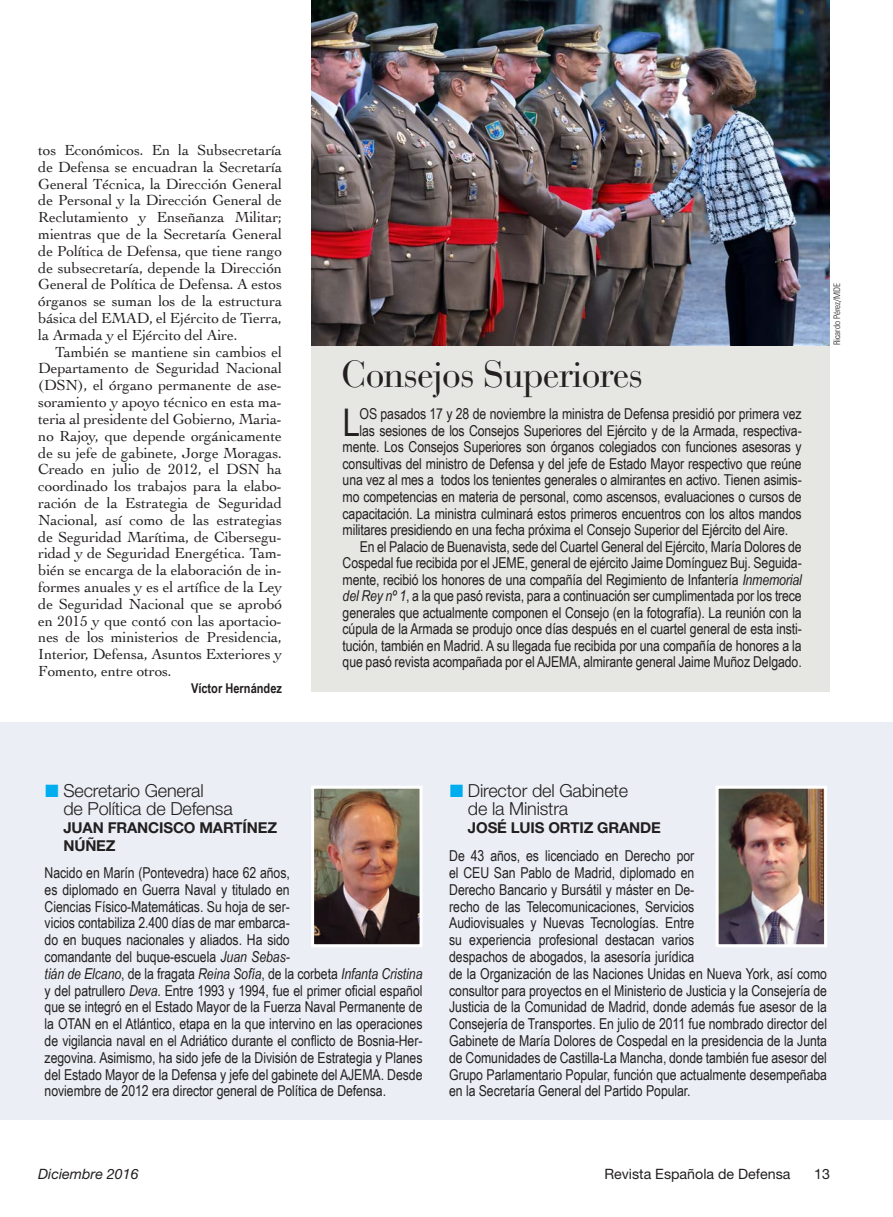
<style>
.page{position:relative;width:893px;height:1217px;background:#fff}
.page>*{position:absolute;margin:0;border:0;box-sizing:border-box;transform-origin:0 0}
.Texto_apoyo{font:38.1px "Arial Narrow";color:#231f20}
.Texto_apoyo-2{font:37.5px "Bauer Bodoni";letter-spacing:-.025em;color:#231f20}
.Personas{font:300 18px/18px "Helvetica Neue";letter-spacing:-.01em;color:#231f20}
.Texto_general{font:15.3px/16.8px "Cochin";letter-spacing:-.01em;color:#231f20;text-align:justify}
.Texto_apoyo-3{font:15px/16.8px "Arial Narrow";letter-spacing:-.005em;color:#231f20}
.Personas-2{font:700 15px/18px "Helvetica Neue";letter-spacing:-.01em;color:#231f20}
.t1{font:14.25px "Helvetica Neue";color:#231f20}
.t2{font:italic 14.25px "Helvetica Neue";color:#231f20}
.Firma{font:700 13.5px "Arial Narrow";color:#231f20}
.Crédito_foto{font:300 condensed 9px "Univers";letter-spacing:-.005em;color:#231f20}
.s1{font-style:italic}
.s2{font-family:"European Pi Three";font-weight:400;color:#00aeef}
</style>
<div class="page">
<div style="left:0;top:722px;width:893px;height:397px;background:#ebeff5"></div>
<div style="left:312px;top:143px;width:518px;height:549px;background:#e6e6e2"></div>
<img style="left:312px;top:0;width:517px;height:345px">
<img style="left:315px;top:789px;width:103px;height:153px">
<div style="left:311px;top:785px;width:111px;height:161px;border:3px solid #fff"></div>
<img style="left:720px;top:789px;width:103px;height:153px">
<div style="left:716px;top:785px;width:111px;height:161px;border:3px solid #fff"></div>
<p class="Texto_general" style="left:38px;top:141px;width:245px">tos Económicos. En la Subsecretaría de Defensa se encuadran la Secretaría General Técnica, la Dirección General de Personal y la Dirección General de Reclutamiento y Enseñanza Militar; mientras que de la Secretaría General de Política de Defensa, que tiene rango de subsecretaría, depende la Dirección General de Política de Defensa. A estos órganos se suman los de la estructura básica del EMAD, el Ejército de Tierra, la Armada y el Ejército del Aire.</p>
<p class="Texto_general" style="left:38px;top:342px;width:245px;text-indent:17px">También se mantiene sin cambios el Departamento de Seguridad Nacional (DSN), el órgano permanente de ase&shy;soramiento y apoyo técnico en esta ma&shy;teria al presidente del Gobierno, Maria&shy;no Rajoy, que depende orgánicamente de su jefe de gabinete, Jorge Moragas.<br>Creado en julio de 2012, el DSN ha coordinado los trabajos para la elabo&shy;ración de la Estrategia de Seguridad Nacional, así como de las estrategias de Seguridad Marítima, de Cibersegu&shy;ridad y de Seguridad Energética. Tam&shy;bién se encarga de la elaboración de in&shy;formes anuales y es el artífice de la Ley de Seguridad Nacional que se aprobó en 2015 y que contó con las aportacio&shy;nes de los ministerios de Presidencia, Interior, Defensa, Asuntos Exteriores y Fomento, entre otros.</p>
<p class="Firma" style="left:191px;top:677px;width:93px">Víctor Hernández</p>
<p class="Texto_apoyo-2" style="left:342px;top:352px;width:303px">Consejos Superiores</p>
<p class="Texto_apoyo" style="left:343px;top:394px;width:19px">L</p>
<p class="Texto_apoyo-3" style="left:360px;top:405px;width:444px">OS pasados 17 y 28 de noviembre la ministra de Defensa presidió por primera vez</p>
<p class="Texto_apoyo-3" style="left:360px;top:421px;width:444px">las sesiones de los Consejos Superiores del Ejército y de la Armada, respectiva-</p>
<p class="Texto_apoyo-3" style="left:343px;top:438px;width:461px">mente. Los Consejos Superiores son órganos colegiados con funciones asesoras y</p>
<p class="Texto_apoyo-3" style="left:343px;top:454px;width:461px">consultivas del ministro de Defensa y del jefe de Estado Mayor respectivo que reúne</p>
<p class="Texto_apoyo-3" style="left:343px;top:471px;width:461px">una vez al mes a todos los tenientes generales o almirantes en activo. Tienen asimis-</p>
<p class="Texto_apoyo-3" style="left:343px;top:487px;width:461px">mo competencias en materia de personal, como ascensos, evaluaciones o cursos de</p>
<p class="Texto_apoyo-3" style="left:343px;top:504px;width:461px">capacitación. La ministra culminará estos primeros encuentros con los altos mandos</p>
<p class="Texto_apoyo-3" style="left:343px;top:520px;width:447px">militares presidiendo en una fecha próxima el Consejo Superior del Ejército del Aire.</p>
<p class="Texto_apoyo-3" style="left:343px;top:537px;width:461px;text-align:justify;text-indent:17px">En el Palacio de Buenavista, sede del Cuartel General del Ejército, María Dolores de Cospedal fue recibida por el JEME, general de ejército Jaime Domínguez Buj. Seguida&shy;mente, recibió los honores de una compañía del Regimiento de Infantería <span class="s1">Inmemorial del Rey nº 1</span>, a la que pasó revista, para a continuación ser cumplimentada por los trece generales que actualmente componen el Consejo (en la fotografía). La reunión con la cúpula de la Armada se produjo once días después en el cuartel general de esta insti&shy;tución, también en Madrid. A su llegada fue recibida por una compañía de honores a la que pasó revista acompañada por el AJEMA, almirante general Jaime Muñoz Delgado.</p>
<p class="Crédito_foto" style="left:832px;top:345px;width:64px;rotate:-90deg">Ricardo Pérez/MDE</p>
<p class="Personas" style="left:63px;top:781px;width:171px;text-indent:-19px"><span class="s2">L</span> Secretario General<br>de Política de Defensa</p>
<p class="Personas-2" style="left:63px;top:818px;width:215px">JUAN FRANCISCO MARTÍNEZ<br>NÚÑEZ</p>
<p class="Texto_apoyo-3" style="left:45px;top:863px;width:379px">Nacido en Marín (Pontevedra) hace 62 años,<br>es diplomado en Guerra Naval y titulado en<br>Ciencias Físico-Matemáticas. Su hoja de ser-<br>vicios contabiliza 2.400 días de mar embarca-<br>do en buques nacionales y aliados. Ha sido<br>comandante del buque-escuela <span class="s1">Juan Sebas-<br>tián de Elcano</span>, de la fragata <span class="s1">Reina Sofía</span>, de la corbeta <span class="s1">Infanta Cristina </span>y del patrullero <span class="s1">Deva</span>. Entre 1993 y 1994, fue el primer oficial español que se integró en el Estado Mayor de la Fuerza Naval Permanente de la OTAN en el Atlántico, etapa en la que intervino en las operaciones de vigilancia naval en el Adriático durante el conflicto de Bosnia-Her&shy;zegovina. Asimismo, ha sido jefe de la División de Estrategia y Planes del Estado Mayor de la Defensa y jefe del gabinete del AJEMA. Desde noviembre de 2012 era director general de Política de Defensa.</p>
<p class="Personas" style="left:468px;top:781px;width:162px;text-indent:-19px"><span class="s2">L</span> Director del Gabinete de la Ministra</p>
<p class="Personas-2" style="left:468px;top:818px;width:194px">JOSÉ LUIS ORTIZ GRANDE</p>
<p class="Texto_apoyo-3" style="left:449px;top:846px;width:379px">De 43 años, es licenciado en Derecho por<br>el CEU San Pablo de Madrid, diplomado en<br>Derecho Bancario y Bursátil y máster en De-<br>recho de las Telecomunicaciones, Servicios<br>Audiovisuales y Nuevas Tecnologías. Entre<br>su experiencia profesional destacan varios<br>despachos de abogados, la asesoría jurídica<br>de la Organización de las Naciones Unidas en Nueva York, así como consultor para proyectos en el Ministerio de Justicia y la Consejería de Justicia de la Comunidad de Madrid, donde además fue asesor de la Consejería de Transportes. En julio de 2011 fue nombrado director del Gabinete de María Dolores de Cospedal en la presidencia de la Junta de Comunidades de Castilla-La Mancha, donde también fue asesor del Grupo Parlamentario Popular, función que actualmente desempeñaba en la Secretaría General del Partido Popular.</p>
<p class="t2" style="left:38px;top:1164px;width:102px">Diciembre 2016</p>
<p class="t1" style="left:604px;top:1164px;width:188px">Revista Española de Defensa</p>
<p class="t1" style="left:814px;top:1164px;width:17px">13</p>
</div>
